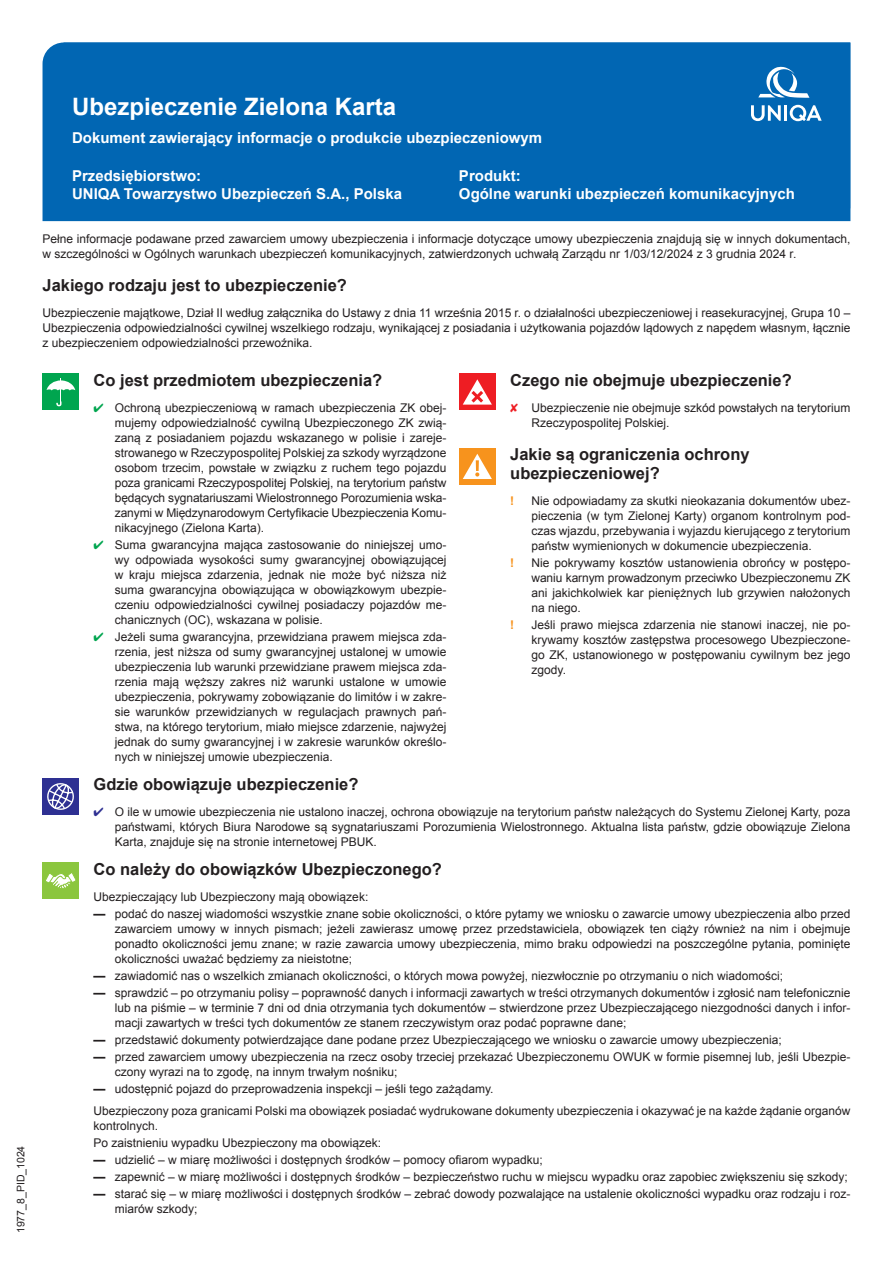
<style>
.page{position:relative;width:893px;height:1263px;background:#fff}
.page>*{position:absolute;margin:0;border:0;box-sizing:border-box;transform-origin:0 0}
.t1{font:700 24px "Arial";color:#fff}
.t2{font:700 16.5px/19.5px "Arial";color:#231f20}
.t3{font:700 15px/18px "Arial";color:#fff}
.t4{font:12px/15px "Arial";color:#231f20;text-align:justify}
.t5{font:700 12px "Arial";color:#f7931d}
.t6{font:10.5px "Arial";color:#231f20}
.s1{color:#00a54f}
.s2{color:#ee1d23}
.s3{color:#2e3092}
.s4{font-weight:700}
</style>
<div class="page">
<div style="left:43px;top:374px;width:36px;height:36px;background:#00a54f"></div>
<svg style="left:47px;top:378px;width:28px;height:28px"></svg>
<div style="left:459px;top:374px;width:36px;height:36px;background:#ee1d23"></div>
<svg style="left:463px;top:379px;width:29px;height:26px"></svg>
<div style="left:459px;top:448px;width:36px;height:36px;background:#f7931d"></div>
<svg style="left:463px;top:454px;width:29px;height:25px"></svg>
<div style="left:43px;top:778px;width:36px;height:36px;background:#2e3092"></div>
<svg style="left:47px;top:783px;width:27px;height:27px"></svg>
<div style="left:43px;top:863px;width:36px;height:36px;background:#8bc63e"></div>
<svg style="left:46px;top:873px;width:30px;height:16px"></svg>
<div style="left:43px;top:43px;width:807px;height:178px;background:#0166b3"></div>
<div style="left:64px;top:43px;width:786px;height:165px;background:#0166b3"></div>
<div style="left:744px;top:51px;width:85px;height:85px;background:#0166b3"></div>
<svg style="left:751px;top:105px;width:30px;height:16px"></svg>
<hr style="left:784px;top:105px;width:3px;height:16px;background:#fff">
<svg style="left:790px;top:105px;width:32px;height:16px"></svg>
<svg style="left:758px;top:66px;width:51px;height:32px"></svg>
<p class="t6" style="left:14px;top:1233px;width:89px;rotate:-90deg">1977_8_PID_1024</p>
<h1 class="t1" style="left:72px;top:91px;width:326px">Ubezpieczenie Zielona Karta</h1>
<p class="t3" style="left:72px;top:129px;width:472px">Dokument zawierający informacje o produkcie ubezpieczeniowym</p>
<p class="t3" style="left:72px;top:167px;width:332px">Przedsiębiorstwo:<br>UNIQA Towarzystwo Ubezpieczeń S.A., Polska</p>
<p class="t3" style="left:459px;top:167px;width:337px">Produkt:<br>Ogólne warunki ubezpieczeń komunikacyjnych</p>
<p class="t4" style="left:43px;top:231px;width:809px">Pełne informacje podawane przed zawarciem umowy ubezpieczenia i informacje dotyczące umowy ubezpieczenia znajdują się w innych dokumentach, w szczególności w Ogólnych warunkach ubezpieczeń komunikacyjnych, zatwierdzonych uchwałą Zarządu nr 1/03/12/2024 z 3 grudnia 2024 r.</p>
<h2 class="t2" style="left:43px;top:276px;width:306px">Jakiego rodzaju jest to ubezpieczenie?</h2>
<p class="t4" style="left:43px;top:305px;width:809px">Ubezpieczenie majątkowe, Dział II według załącznika do Ustawy z dnia 11 września 2015 r. o działalności ubezpieczeniowej i reasekuracyjnej, Grupa 10 – Ubezpieczenia odpowiedzialności cywilnej wszelkiego rodzaju, wynikającej z posiadania i użytkowania pojazdów lądowych z napędem własnym, łącznie z ubezpieczeniem odpowiedzialności przewoźnika.</p>
<h2 class="t2" style="left:94px;top:371px;width:290px">Co jest przedmiotem ubezpieczenia?</h2>
<h2 class="t2" style="left:510px;top:371px;width:283px">Czego nie obejmuje ubezpieczenie?</h2>
<p class="t4" style="left:115px;top:400px;width:333px;text-indent:-21px"><span class="s1">✔</span> Ochroną ubezpieczeniową w ramach ubezpieczenia ZK obej&shy;mujemy odpowiedzialność cywilną Ubezpieczonego ZK zwią&shy;zaną z posiadaniem pojazdu wskazanego w polisie i zareje&shy;strowanego w Rzeczypospolitej Polskiej za szkody wyrządzone osobom trzecim, powstałe w związku z ruchem tego pojazdu poza granicami Rzeczypospolitej Polskiej, na terytorium państw będących sygnatariuszami Wielostronnego Porozumienia wska&shy;zanymi w Międzynarodowym Certyfikacie Ubezpieczenia Komu&shy;nikacyjnego (Zielona Karta).</p>
<p class="t4" style="left:115px;top:537px;width:333px;text-indent:-21px"><span class="s1">✔</span> Suma gwarancyjna mająca zastosowanie do niniejszej umo&shy;wy odpowiada wysokości sumy gwarancyjnej obowiązującej w kraju miejsca zdarzenia, jednak nie może być niższa niż suma gwarancyjna obowiązująca w obowiązkowym ubezpie&shy;czeniu odpowiedzialności cywilnej posiadaczy pojazdów me&shy;chanicznych (OC), wskazana w polisie.</p>
<p class="t4" style="left:115px;top:629px;width:333px;text-indent:-21px"><span class="s1">✔</span> Jeżeli suma gwarancyjna, przewidziana prawem miejsca zda&shy;rzenia, jest niższa od sumy gwarancyjnej ustalonej w umowie ubezpieczenia lub warunki przewidziane prawem miejsca zda&shy;rzenia mają węższy zakres niż warunki ustalone w umowie ubezpieczenia, pokrywamy zobowiązanie do limitów i w zakre&shy;sie warunków przewidzianych w regulacjach prawnych pań&shy;stwa, na którego terytorium, miało miejsce zdarzenie, najwyżej jednak do sumy gwarancyjnej i w zakresie warunków określo&shy;nych w niniejszej umowie ubezpieczenia.</p>
<p class="t4" style="left:531px;top:400px;width:320px;text-indent:-21px"><span class="s2">✘</span> Ubezpieczenie nie obejmuje szkód powstałych na terytorium<br>Rzeczypospolitej Polskiej.</p>
<h2 class="t2" style="left:510px;top:445px;width:241px">Jakie są ograniczenia ochrony ubezpieczeniowej?</h2>
<p class="t5" style="left:510px;top:493px;width:5px">!</p>
<p class="t4" style="left:531px;top:494px;width:320px">Nie odpowiadamy za skutki nieokazania dokumentów ubez&shy;pieczenia (w tym Zielonej Karty) organom kontrolnym pod&shy;czas wjazdu, przebywania i wyjazdu kierującego z terytorium państw wymienionych w dokumencie ubezpieczenia.</p>
<p class="t5" style="left:510px;top:555px;width:5px">!</p>
<p class="t4" style="left:531px;top:556px;width:320px">Nie pokrywamy kosztów ustanowienia obrońcy w postępo&shy;waniu karnym prowadzonym przeciwko Ubezpieczonemu ZK ani jakichkolwiek kar pieniężnych lub grzywien nałożonych na niego.</p>
<p class="t5" style="left:510px;top:617px;width:5px">!</p>
<p class="t4" style="left:531px;top:618px;width:320px">Jeśli prawo miejsca zdarzenia nie stanowi inaczej, nie po&shy;krywamy kosztów zastępstwa procesowego Ubezpieczone&shy;go ZK, ustanowionego w postępowaniu cywilnym bez jego zgody.</p>
<h2 class="t2" style="left:94px;top:775px;width:266px">Gdzie obowiązuje ubezpieczenie?</h2>
<p class="t4" style="left:115px;top:804px;width:737px;text-indent:-21px"><span class="s3">✔</span> O ile w umowie ubezpieczenia nie ustalono inaczej, ochrona obowiązuje na terytorium państw należących do Systemu Zielonej Karty, poza państwami, których Biura Narodowe są sygnatariuszami Porozumienia Wielostronnego. Aktualna lista państw, gdzie obowiązuje Zielona Karta, znajduje się na stronie internetowej PBUK.</p>
<h2 class="t2" style="left:94px;top:860px;width:350px">Co należy do obowiązków Ubezpieczonego?</h2>
<p class="t4" style="left:94px;top:889px;width:276px">Ubezpieczający lub Ubezpieczony mają obowiązek:</p>
<p class="t4" style="left:115px;top:906px;width:737px;text-indent:-21px"><span class="s4">—</span> podać do naszej wiadomości wszystkie znane sobie okoliczności, o które pytamy we wniosku o zawarcie umowy ubezpieczenia albo przed zawarciem umowy w innych pismach; jeżeli zawierasz umowę przez przedstawiciela, obowiązek ten ciąży również na nim i obejmuje ponadto okoliczności jemu znane; w razie zawarcia umowy ubezpieczenia, mimo braku odpowiedzi na poszczególne pytania, pominięte okoliczności uważać będziemy za nieistotne;</p>
<p class="t4" style="left:94px;top:968px;width:691px"><span class="s4">—</span> zawiadomić nas o wszelkich zmianach okoliczności, o których mowa powyżej, niezwłocznie po otrzymaniu o nich wiadomości;</p>
<p class="t4" style="left:115px;top:985px;width:737px;text-indent:-21px"><span class="s4">—</span> sprawdzić – po otrzymaniu polisy – poprawność danych i informacji zawartych w treści otrzymanych dokumentów i zgłosić nam telefonicznie lub na piśmie – w terminie 7 dni od dnia otrzymania tych dokumentów – stwierdzone przez Ubezpieczającego niezgodności danych i infor&shy;macji zawartych w treści tych dokumentów ze stanem rzeczywistym oraz podać poprawne dane;</p>
<p class="t4" style="left:94px;top:1032px;width:690px"><span class="s4">—</span> przedstawić dokumenty potwierdzające dane podane przez Ubezpieczającego we wniosku o zawarcie umowy ubezpieczenia;</p>
<p class="t4" style="left:115px;top:1049px;width:737px;text-indent:-21px"><span class="s4">—</span> przed zawarciem umowy ubezpieczenia na rzecz osoby trzeciej przekazać Ubezpieczonemu OWUK w formie pisemnej lub, jeśli Ubezpie&shy;czony wyrazi na to zgodę, na innym trwałym nośniku;</p>
<p class="t4" style="left:94px;top:1078px;width:758px;line-height:21.5px"><span class="s4">—</span> udostępnić pojazd do przeprowadzenia inspekcji – jeśli tego zażądamy.<br>Ubezpieczony poza granicami Polski ma obowiązek posiadać wydrukowane dokumenty ubezpieczenia i okazywać je na każde żądanie organów</p>
<p class="t4" style="left:94px;top:1117px;width:289px;line-height:17.1px">kontrolnych.<br>Po zaistnieniu wypadku Ubezpieczony ma obowiązek:</p>
<p class="t4" style="left:94px;top:1152px;width:451px"><span class="s4">—</span> udzielić – w miarę możliwości i dostępnych środków – pomocy ofiarom wypadku;</p>
<p class="t4" style="left:94px;top:1169px;width:756px"><span class="s4">—</span> zapewnić – w miarę możliwości i dostępnych środków – bezpieczeństwo ruchu w miejscu wypadku oraz zapobiec zwiększeniu się szkody;</p>
<p class="t4" style="left:115px;top:1186px;width:737px;text-indent:-21px"><span class="s4">—</span> starać się – w miarę możliwości i dostępnych środków – zebrać dowody pozwalające na ustalenie okoliczności wypadku oraz rodzaju i roz&shy;miarów szkody;</p>
</div>
